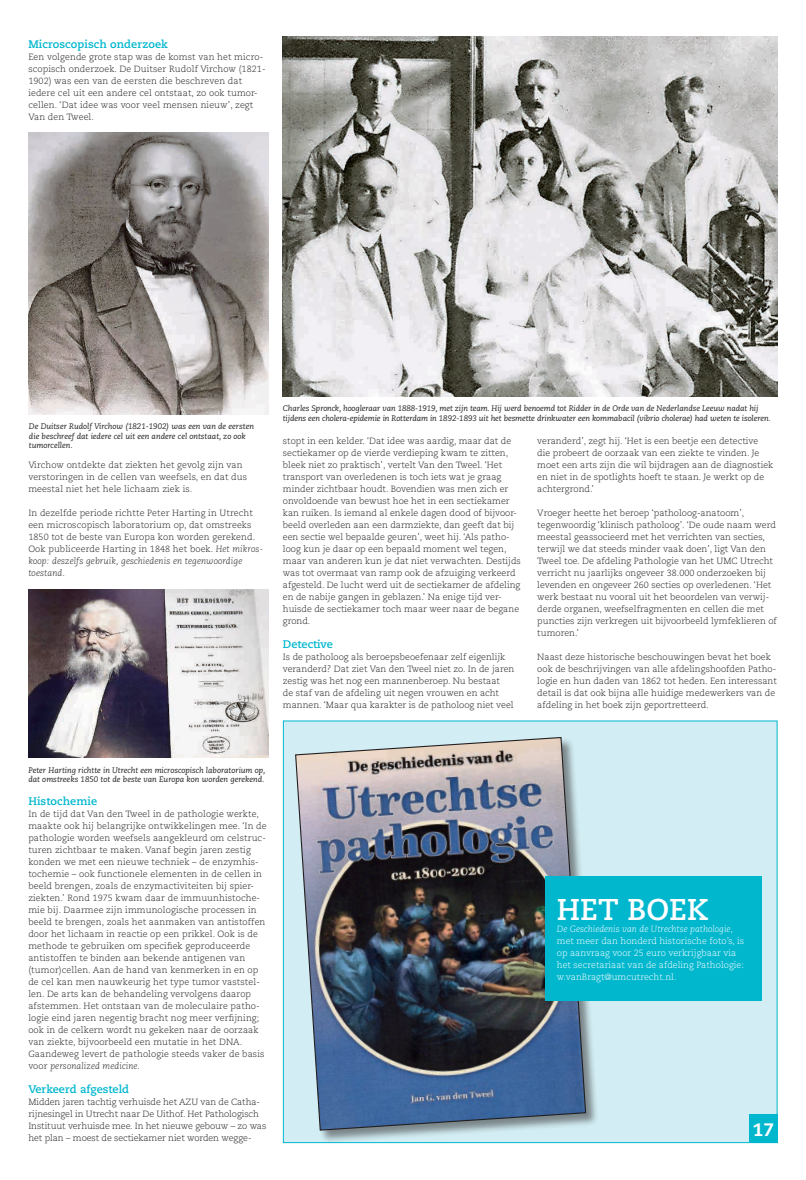
<style>
.page{position:relative;width:806px;height:1180px;background:#fff}
.page>*{position:absolute;margin:0;border:0;box-sizing:border-box;transform-origin:0 0}
.OK_Kop{font:700 30px "Caecilia LT Std";color:#fff}
.t1{font:800 18px "Caecilia LT Std";color:#fff}
.OK_tussenkop{font:700 11px "Caecilia LT Std";letter-spacing:.01em;color:#00b7ce}
.OK_body{font:300 9px/12px "Caecilia LT Std";color:#231f20}
.OK_body-2{font:300 9px/12px "Caecilia LT Std";color:#fff}
.OK_Fotobijschrift{font:italic 8px/9.6px "Caecilia LT Std";letter-spacing:-.01em;color:#231f20}
.s1{font-style:italic}
</style>
<div class="page">
<img style="left:29px;top:132px;width:239px;height:282px">
<img style="left:28px;top:589px;width:240px;height:168px">
<img style="left:283px;top:37px;width:494px;height:359px">
<div style="left:283px;top:720px;width:494px;height:422px;background:#d2edf3"></div>
<div style="left:295px;top:737px;width:303px;height:406px;background:#231f20;opacity:.5"></div>
<img style="left:295px;top:737px;width:291px;height:394px">
<div style="left:545px;top:876px;width:216px;height:125px;background:#00b7ce"></div>
<div style="left:748px;top:1114px;width:29px;height:28px;background:#00b7ce"></div>
<p class="OK_tussenkop" style="left:28px;top:38px;width:141px">Microscopisch onderzoek</p>
<p class="OK_body" style="left:28px;top:51px;width:238px">Een volgende grote stap was de komst van het micro&shy;scopisch onderzoek. De Duitser Rudolf Virchow (1821- 1902) was een van de eersten die beschreven dat iedere cel uit een andere cel ontstaat, zo ook tumor&shy;cellen. ‘Dat idee was voor veel mensen nieuw’, zegt Van den Tweel.</p>
<p class="OK_Fotobijschrift" style="left:29px;top:421px;width:226px">De Duitser Rudolf Virchow (1821-1902) was een van de eersten die beschreef dat iedere cel uit een andere cel ontstaat, zo ook tumorcellen.</p>
<p class="OK_body" style="left:28px;top:459px;width:220px">Virchow ontdekte dat ziekten het gevolg zijn van verstoringen in de cellen van weefsels, en dat dus meestal niet het hele lichaam ziek is.</p>
<p class="OK_body" style="left:28px;top:507px;width:236px">In dezelfde periode richtte Peter Harting in Utrecht een microscopisch laboratorium op, dat omstreeks 1850 tot de beste van Europa kon worden gerekend.<br>Ook publiceerde Harting in 1848 het boek. <span class="s1">Het mikros&shy;koop: deszelfs gebruik, geschiedenis en tegenwoordige toestand</span>.</p>
<p class="OK_Fotobijschrift" style="left:283px;top:403px;width:489px">Charles Spronck, hoogleraar van 1888-1919, met zijn team. Hij werd benoemd tot Ridder in de Orde van de Nederlandse Leeuw nadat hij tijdens een cholera-epidemie in Rotterdam in 1892-1893 uit het besmette drinkwater een kommabacil (vibrio cholerae) had weten te isoleren.</p>
<p class="OK_body" style="left:283px;top:435px;width:239px">stopt in een kelder. ‘Dat idee was aardig, maar dat de sectiekamer op de vierde verdieping kwam te zitten, bleek niet zo praktisch’, vertelt Van den Tweel. ‘Het transport van overledenen is toch iets wat je graag minder zichtbaar houdt. Bovendien was men zich er onvoldoende van bewust hoe het in een sectiekamer kan ruiken. Is iemand al enkele dagen dood of bijvoor&shy;beeld overleden aan een darmziekte, dan geeft dat bij een sectie wel bepaalde geuren’, weet hij. ‘Als patho&shy;loog kun je daar op een bepaald moment wel tegen, maar van anderen kun je dat niet verwachten. Destijds was tot overmaat van ramp ook de afzuiging verkeerd afgesteld. De lucht werd uit de sectiekamer de afdeling en de nabije gangen in geblazen.’ Na enige tijd ver&shy;huisde de sectiekamer toch maar weer naar de begane grond.</p>
<p class="OK_tussenkop" style="left:283px;top:638px;width:51px">Detective</p>
<p class="OK_body" style="left:283px;top:651px;width:233px">Is de patholoog als beroepsbeoefenaar zelf eigenlijk veranderd? Dat ziet Van den Tweel niet zo. In de jaren zestig was het nog een mannenberoep. Nu bestaat<br>de staf van de afdeling uit negen vrouwen en acht mannen. ‘Maar qua karakter is de patholoog niet veel</p>
<p class="OK_body" style="left:537px;top:435px;width:237px">veranderd’, zegt hij. ‘Het is een beetje een detective die probeert de oorzaak van een ziekte te vinden. Je moet een arts zijn die wil bijdragen aan de diagnostiek en niet in de spotlights hoeft te staan. Je werkt op de achtergrond.’</p>
<p class="OK_body" style="left:537px;top:507px;width:241px">Vroeger heette het beroep ‘patholoog-anatoom’, tegenwoordig ‘klinisch patholoog’. ‘De oude naam werd meestal geassocieerd met het verrichten van secties, terwijl we dat steeds minder vaak doen’, ligt Van den Tweel toe. De afdeling Pathologie van het UMC Utrecht verricht nu jaarlijks ongeveer 38.000 onderzoeken bij levenden en ongeveer 260 secties op overledenen. ‘Het werk bestaat nu vooral uit het beoordelen van verwij&shy;derde organen, weefselfragmenten en cellen die met puncties zijn verkregen uit bijvoorbeeld lymfeklieren of tumoren.’</p>
<p class="OK_body" style="left:537px;top:651px;width:241px">Naast deze historische beschouwingen bevat het boek ook de beschrijvingen van alle afdelingshoofden Patho&shy;logie en hun daden van 1862 tot heden. Een interessant detail is dat ook bijna alle huidige medewerkers van de afdeling in het boek zijn geportretteerd.</p>
<p class="OK_Fotobijschrift" style="left:28px;top:765px;width:238px">Peter Harting richtte in Utrecht een microscopisch laboratorium op, dat omstreeks 1850 tot de beste van Europa kon worden gerekend.</p>
<p class="OK_tussenkop" style="left:28px;top:794px;width:70px">Histochemie</p>
<p class="OK_body" style="left:28px;top:807px;width:240px">In de tijd dat Van den Tweel in de pathologie werkte, maakte ook hij belangrijke ontwikkelingen mee. ‘In de pathologie worden weefsels aangekleurd om celstruc&shy;turen zichtbaar te maken. Vanaf begin jaren zestig konden we met een nieuwe techniek – de enzymhis&shy;tochemie – ook functionele elementen in de cellen in beeld brengen, zoals de enzymactiviteiten bij spier&shy;ziekten.’ Rond 1975 kwam daar de immuunhistoche&shy;mie bij. Daarmee zijn immunologische processen in beeld te brengen, zoals het aanmaken van antistoffen door het lichaam in reactie op een prikkel. Ook is de methode te gebruiken om specifiek geproduceerde antistoffen te binden aan bekende antigenen van (tumor)cellen. Aan de hand van kenmerken in en op de cel kan men nauwkeurig het type tumor vaststel&shy;len. De arts kan de behandeling vervolgens daarop afstemmen. Het ontstaan van de moleculaire patho&shy;logie eind jaren negentig bracht nog meer verfijning; ook in de celkern wordt nu gekeken naar de oorzaak van ziekte, bijvoorbeeld een mutatie in het DNA.<br>Gaandeweg levert de pathologie steeds vaker de basis voor <span class="s1">personalized medicine.</span></p>
<p class="OK_tussenkop" style="left:28px;top:1082px;width:102px">Verkeerd afgesteld</p>
<p class="OK_body" style="left:28px;top:1095px;width:239px">Midden jaren tachtig verhuisde het AZU van de Catha&shy;rijnesingel in Utrecht naar De Uithof. Het Pathologisch Instituut verhuisde mee. In het nieuwe gebouw – zo was het plan – moest de sectiekamer niet worden wegge-</p>
<p class="OK_Kop" style="left:556px;top:892px;width:153px">HET BOEK</p>
<p class="OK_body-2" style="left:556px;top:923px;width:189px"><span class="s1">De Geschiedenis van de Utrechtse pathologie</span>, met meer dan honderd historische foto’s, is op aanvraag voor 25 euro verkrijgbaar via het secretariaat van de afdeling Pathologie: w.vanBragt@umcutrecht.nl.</p>
<h2 class="t1" style="left:752px;top:1117px;width:23px">17</h2>
</div>
